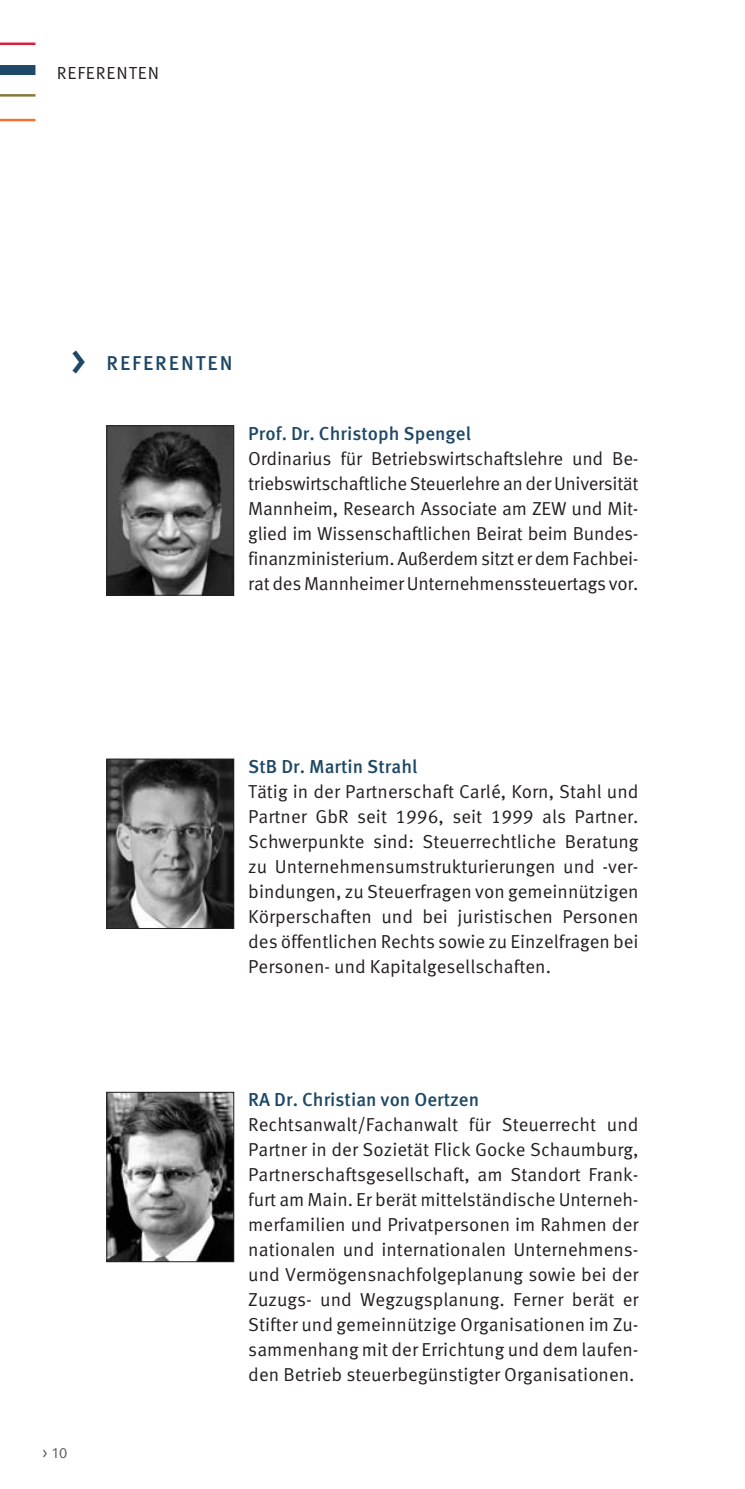
<style>
.page{position:relative;width:745px;height:1489px;background:#fff}
.page>*{position:absolute;margin:0;border:0;box-sizing:border-box;transform-origin:0 0}
.t1{font:500 20px "Meta Pro";letter-spacing:.1em;color:#1e4865}
.t2{font:18.75px/25px "Meta Pro";color:#231f20;text-align:justify}
.t3{font:500 18.75px "Meta Pro";color:#1e4865}
.t4{font:17.5px "Meta Pro";letter-spacing:.05em;color:#231f20}
.t5{font:15px "Meta Pro";color:#58595b}
.s1{font-size:40px}
</style>
<div class="page">
<img style="left:108px;top:1093px;width:124px;height:166px">
<div style="left:106px;top:1091px;width:128px;height:170px;border:1px solid #231f20"></div>
<hr style="left:0;top:43px;width:35px;height:2px;background:#da1f3d">
<div style="left:0;top:65px;width:35px;height:10px;background:#1e4865"></div>
<hr style="left:0;top:94px;width:35px;height:3px;background:#89793e">
<hr style="left:0;top:119px;width:35px;height:2px;background:#f36f31">
<img style="left:108px;top:760px;width:124px;height:166px">
<div style="left:106px;top:758px;width:128px;height:170px;border:1px solid #231f20"></div>
<img style="left:108px;top:427px;width:124px;height:166px">
<div style="left:106px;top:425px;width:128px;height:170px;border:1px solid #231f20"></div>
<p class="t4" style="left:57px;top:66px;width:104px">REFERENTEN</p>
<p class="t1" style="left:71px;top:355px;width:163px"><span class="s1">&gt;</span> REFERENTEN</p>
<p class="t3" style="left:248px;top:426px;width:224px">Prof. Dr. Christoph Spengel</p>
<p class="t2" style="left:248px;top:447px;width:391px">Ordinarius für Betriebswirtschaftslehre und Be&shy;triebswirtschaftliche Steuerlehre an der Universität Mannheim, Research Associate am ZEW und Mit&shy;glied im Wissenschaftlichen Beirat beim Bundes - finanzministerium. Außerdem sitzt er dem Fach bei&shy;rat des Mannheimer Unternehmenssteuertags vor.</p>
<p class="t5" style="left:43px;top:1446px;width:27px">&gt; 10</p>
<p class="t3" style="left:248px;top:759px;width:170px">StB Dr. Martin Strahl</p>
<p class="t2" style="left:248px;top:780px;width:391px">Tätig in der Partnerschaft Carlé, Korn, Stahl und Partner GbR seit 1996, seit 1999 als Partner.<br>Schwerpunkte sind: Steuerrechtliche Beratung zu Unternehmensumstrukturierungen und -ver&shy;bindungen, zu Steuerfragen von gemeinnützigen Körperschaften und bei juristischen Personen des öffentlichen Rechts sowie zu Einzelfragen bei Personen- und Kapitalgesellschaften.</p>
<p class="t3" style="left:248px;top:1092px;width:232px">RA Dr. Christian von Oertzen</p>
<p class="t2" style="left:248px;top:1113px;width:391px">Rechtsanwalt/Fachanwalt für Steuerrecht und Partner in der Sozietät Flick Gocke Schaumburg, Partnerschaftsgesellschaft, am Standort Frank&shy;furt am Main. Er berät mittelständische Unterneh&shy;merfamilien und Privatpersonen im Rahmen der nationalen und internationalen Unternehmens&shy;und Vermögensnachfolgeplanung sowie bei der Zuzugs- und Wegzugsplanung. Ferner berät er Stifter und gemeinnützige Organisationen im Zu&shy;sammenhang mit der Errichtung und dem laufen&shy;den Betrieb steuerbegünstigter Organisationen.</p>
</div>
